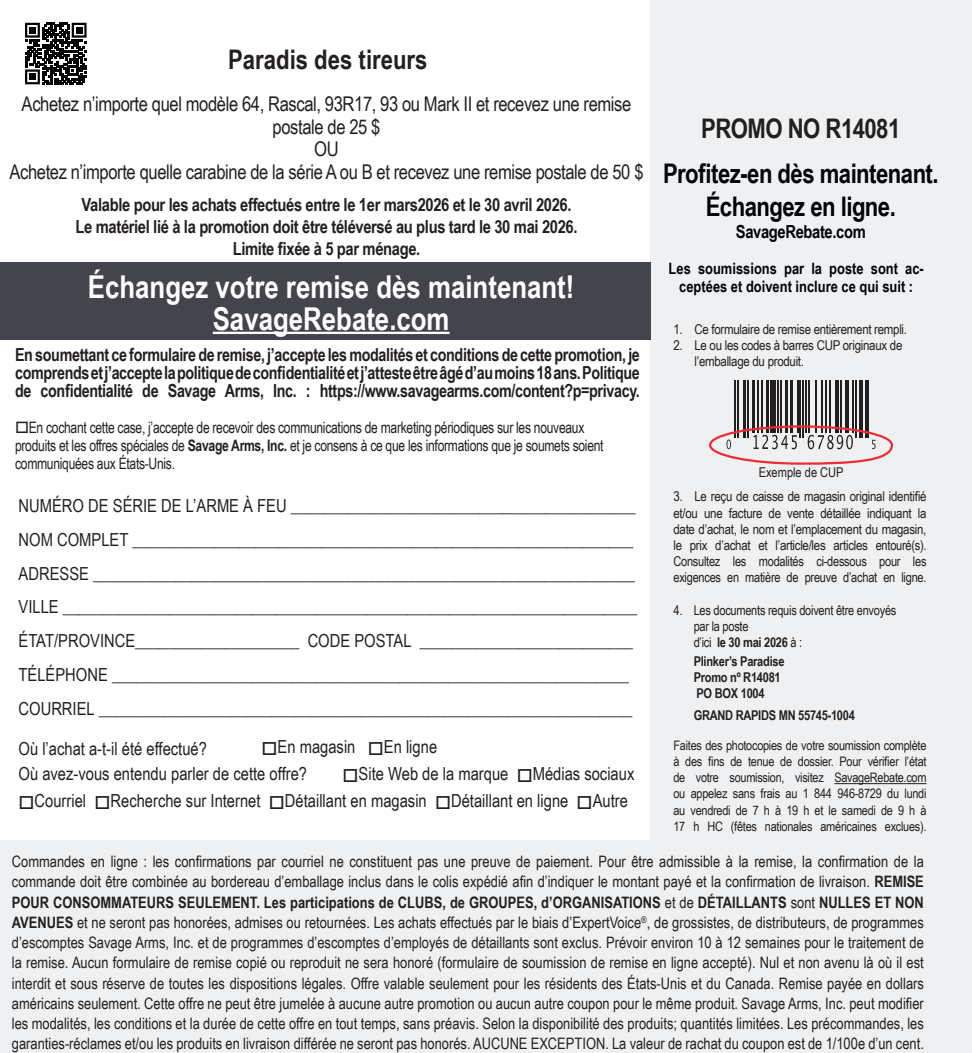
<style>
.page{position:relative;width:972px;height:1053px;background:#fff}
.page>*{position:absolute;margin:0;border:0;box-sizing:border-box;transform-origin:0 0}
.t1{font:700 31.5px "Arial Narrow";color:#fff}
.t2{font:700 27px/32.4px "Arial Narrow";letter-spacing:-.02em;color:#000207;text-align:center}
.t3{font:700 27px "Arial Narrow";color:#231f20}
.t4{font:700 27px "Arial Narrow";letter-spacing:-.02em;color:#231f20}
.t5{font:20.25px/22.5px "Arial Narrow";letter-spacing:-.02em;color:#231f20;text-align:center}
.t6{font:700 18px/18px "Arial Narrow";letter-spacing:-.02em;color:#231f20;text-align:justify}
.t7{font:18px "Arial Narrow";color:#231f20}
.t8{font:700 18px "Arial Narrow";letter-spacing:-.02em;color:#000207}
.t9{font:15.75px/20.2px "Arial Narrow";letter-spacing:-.02em;color:#231f20;text-align:justify}
.t10{font:15.75px/18px "Arial Narrow";letter-spacing:-.02em;color:#231f20;scale:.94 1}
.t11{font:700 15.75px/18px "Arial Narrow";color:#000207;text-align:center}
.t12{font:13.5px/16.2px "Arial Narrow";letter-spacing:-.02em;color:#231f20;scale:1.04 1}
.t13{font:700 13.5px/16.2px "Arial Narrow";letter-spacing:-.02em;color:#231f20}
.t14{font:13.5px/16.2px "Arial Narrow";letter-spacing:-.02em;color:#231f20}
.t15{font:13.5px "Arial Narrow";color:#231f20}
.t16{font:13.05px/16.2px "Arial Narrow";letter-spacing:-.02em;color:#231f20;text-align:justify}
.s1{font-weight:700}
.s2{font-weight:400}
</style>
<div class="page">
<svg style="left:25px;top:23px;width:62px;height:61px"></svg>
<div style="left:29px;top:74px;width:7px;height:6px;background:#000"></div>
<div style="left:651px;top:0;width:321px;height:1053px;background:#eff0f1"></div>
<hr style="left:834px;top:783px;width:93px;height:1px;background:#231f20">
<div style="left:0;top:841px;width:972px;height:212px;background:#eff0f1"></div>
<div style="left:0;top:263px;width:651px;height:77px;background:#43444c"></div>
<hr style="left:213px;top:332px;width:237px;height:2px;background:#fff">
<hr style="left:735px;top:381px;width:1px;height:57px;background:#231f20">
<hr style="left:738px;top:381px;width:1px;height:57px;background:#231f20">
<hr style="left:743px;top:381px;width:3px;height:57px;background:#231f20">
<hr style="left:747px;top:381px;width:2px;height:57px;background:#231f20">
<hr style="left:752px;top:381px;width:2px;height:52px;background:#231f20">
<hr style="left:757px;top:381px;width:2px;height:52px;background:#231f20">
<hr style="left:762px;top:381px;width:1px;height:52px;background:#231f20">
<hr style="left:766px;top:381px;width:2px;height:52px;background:#231f20">
<div style="left:770px;top:381px;width:6px;height:52px;background:#231f20"></div>
<hr style="left:777px;top:381px;width:1px;height:52px;background:#231f20">
<hr style="left:780px;top:381px;width:1px;height:52px;background:#231f20">
<hr style="left:786px;top:381px;width:2px;height:52px;background:#231f20">
<hr style="left:790px;top:381px;width:3px;height:52px;background:#231f20">
<hr style="left:797px;top:381px;width:1px;height:52px;background:#231f20">
<hr style="left:800px;top:381px;width:1px;height:57px;background:#231f20">
<hr style="left:803px;top:381px;width:1px;height:57px;background:#231f20">
<hr style="left:806px;top:381px;width:1px;height:52px;background:#231f20">
<hr style="left:808px;top:381px;width:1px;height:52px;background:#231f20">
<hr style="left:815px;top:381px;width:1px;height:52px;background:#231f20">
<hr style="left:821px;top:381px;width:1px;height:52px;background:#231f20">
<hr style="left:825px;top:381px;width:1px;height:52px;background:#231f20">
<hr style="left:830px;top:381px;width:1px;height:52px;background:#231f20">
<hr style="left:835px;top:381px;width:4px;height:52px;background:#231f20">
<hr style="left:841px;top:381px;width:1px;height:52px;background:#231f20">
<hr style="left:845px;top:381px;width:4px;height:52px;background:#231f20">
<hr style="left:852px;top:381px;width:1px;height:52px;background:#231f20">
<hr style="left:855px;top:381px;width:1px;height:57px;background:#231f20">
<hr style="left:859px;top:381px;width:4px;height:57px;background:#231f20">
<hr style="left:865px;top:381px;width:1px;height:57px;background:#231f20">
<hr style="left:868px;top:381px;width:1px;height:57px;background:#231f20">
<svg style="left:808px;top:435px;width:45px;height:14px"></svg>
<svg style="left:754px;top:435px;width:43px;height:14px"></svg>
<svg style="left:727px;top:440px;width:4px;height:9px"></svg>
<svg style="left:872px;top:440px;width:4px;height:9px"></svg>
<div style="left:709px;top:425px;width:184px;height:40px;border:2px solid #ee2b35;border-radius:50%"></div>
<p class="t3" style="left:228px;top:39px;width:201px">Paradis des tireurs</p>
<p class="t5" style="left:22px;top:92px;width:611px">Achetez n’importe quel modèle 64, Rascal, 93R17, 93 ou Mark II et recevez une remise postale de 25 $</p>
<p class="t5" style="left:314px;top:137px;width:26px">OU</p>
<p class="t5" style="left:9px;top:159px;width:636px">Achetez n’importe quelle carabine de la série A ou B et recevez une remise postale de 50 $</p>
<p class="t6" style="left:82px;top:195px;width:491px">Valable pour les achats effectués entre le 1er mars2026 et le 30 avril 2026.</p>
<p class="t6" style="left:76px;top:217px;width:503px">Le matériel lié à la promotion doit être téléversé au plus tard le 30 mai 2026.</p>
<p class="t6" style="left:233px;top:238px;width:189px">Limite fixée à 5 par ménage.</p>
<p class="t1" style="left:88px;top:263px;width:488px">Échangez votre remise dès maintenant!</p>
<p class="t1" style="left:213px;top:295px;width:238px">SavageRebate.com</p>
<p class="t6" style="left:15px;top:345px;width:626px">En soumettant ce formulaire de remise, j’accepte les modalités et conditions de cette promotion, je comprends et j’accepte la politique de confidentialité et j’atteste être âgé d’au moins 18ans. Politique de confidentialité de Savage Arms, Inc. : https://www.savagearms.com/content?p=privacy.</p>
<p class="t10" style="left:15px;top:418px;width:628px">□En cochant cette case, j’accepte de recevoir des communications de marketing périodiques sur les nouveaux produits et les offres spéciales de <span class="s1">Savage Arms, Inc.</span> et je consens à ce que les informations que je soumets soient communiquées aux États-Unis.</p>
<p class="t7" style="left:19px;top:493px;width:619px">NUMÉRO DE SÉRIE DE L’ARME À FEU __________________________________________</p>
<p class="t6" style="left:19px;top:530px;width:616px"><span class="s2">NOM COMPLET</span> _____________________________________________________________</p>
<p class="t6" style="left:19px;top:564px;width:618px"><span class="s2">ADRESSE</span> __________________________________________________________________</p>
<p class="t6" style="left:19px;top:597px;width:620px"><span class="s2">VILLE</span> ______________________________________________________________________</p>
<p class="t6" style="left:19px;top:631px;width:616px"><span class="s2">ÉTAT/PROVINCE</span>____________________ <span class="s2">CODE POSTAL</span> __________________________</p>
<p class="t6" style="left:19px;top:665px;width:612px"><span class="s2">TÉLÉPHONE</span> _______________________________________________________________</p>
<p class="t6" style="left:19px;top:699px;width:615px"><span class="s2">COURRIEL</span> _________________________________________________________________</p>
<p class="t7" style="left:19px;top:736px;width:190px">Où l’achat a-t-il été effectué?</p>
<p class="t7" style="left:262px;top:733px;width:177px">□En magasin □En ligne</p>
<p class="t7" style="left:19px;top:760px;width:290px">Où avez-vous entendu parler de cette offre?</p>
<p class="t7" style="left:343px;top:760px;width:293px">□Site Web de la marque □Médias sociaux</p>
<p class="t7" style="left:19px;top:787px;width:611px">□Courriel □Recherche sur Internet □Détaillant en magasin □Détaillant en ligne □Autre</p>
<p class="t4" style="left:701px;top:108px;width:201px">PROMO NO R14081</p>
<p class="t2" style="left:663px;top:156px;width:277px">Profitez-en dès maintenant.<br>Échangez en ligne.</p>
<p class="t8" style="left:736px;top:218px;width:131px">SavageRebate.com</p>
<p class="t11" style="left:669px;top:259px;width:257px">Les soumissions par la poste sont ac&shy;ceptées et doivent inclure ce qui suit :</p>
<p class="t12" style="left:673px;top:321px;width:226px">1. Ce formulaire de remise entièrement rempli.</p>
<p class="t12" style="left:695px;top:337px;width:201px;text-indent:-21px">2. Le ou les codes à barres CUP originaux de l’emballage du produit.</p>
<p class="t15" style="left:759px;top:463px;width:86px">Exemple de CUP</p>
<p class="t12" style="left:673px;top:488px;width:245px;text-align:justify">3. Le reçu de caisse de magasin original identifié et/ou une facture de vente détaillée indiquant la date d’achat, le nom et l’emplacement du magasin, le prix d’achat et l’article/les articles entouré(s).<br>Consultez les modalités ci-dessous pour les exigences en matière de preuve d’achat en ligne.</p>
<p class="t14" style="left:694px;top:602px;width:204px;text-indent:-20px">4. Les documents requis doivent être envoyés par la poste</p>
<p class="t13" style="left:694px;top:634px;width:110px"><span class="s2">d’ici</span> le 30 mai 2026 <span class="s2">à :</span></p>
<p class="t13" style="left:694px;top:652px;width:92px">Plinker’s Paradise<br>Promo nº R14081<br>PO BOX 1004</p>
<p class="t13" style="left:694px;top:706px;width:163px">GRAND RAPIDS MN 55745-1004</p>
<p class="t16" style="left:673px;top:737px;width:255px">Faites des photocopies de votre soumission complète à des fins de tenue de dossier. Pour vérifier l’état de votre soumission, visitez SavageRebate.com ou appelez sans frais au 1 844 946-8729 du lundi au vendredi de 7 h à 19 h et le samedi de 9 h à 17 h HC (fêtes nationales américaines exclues).</p>
<p class="t9" style="left:12px;top:851px;width:914px">Commandes en ligne : les confirmations par courriel ne constituent pas une preuve de paiement. Pour être admissible à la remise, la confirmation de la commande doit être combinée au bordereau d’emballage inclus dans le colis expédié afin d’indiquer le montant payé et la confirmation de livraison. <span class="s1">REMISE POUR CONSOMMATEURS SEULEMENT. Les participations de CLUBS, de GROUPES, d’ORGANISATIONS</span> et de <span class="s1">DÉTAILLANTS</span> sont <span class="s1">NULLES ET NON AVENUES</span> et ne seront pas honorées, admises ou retournées. Les achats effectués par le biais d’ExpertVoice<sup>®</sup>, de grossistes, de distributeurs, de programmes d’escomptes Savage Arms, Inc. et de programmes d’escomptes d’employés de détaillants sont exclus. Prévoir environ 10 à 12 semaines pour le traitement de la remise. Aucun formulaire de remise copié ou reproduit ne sera honoré (formulaire de soumission de remise en ligne accepté). Nul et non avenu là où il est interdit et sous réserve de toutes les dispositions légales. Offre valable seulement pour les résidents des États-Unis et du Canada. Remise payée en dollars américains seulement. Cette offre ne peut être jumelée à aucune autre promotion ou aucun autre coupon pour le même produit. Savage Arms, Inc. peut modifier les modalités, les conditions et la durée de cette offre en tout temps, sans préavis. Selon la disponibilité des produits; quantités limitées. Les précommandes, les garanties-réclames et/ou les produits en livraison différée ne seront pas honorés. AUCUNE EXCEPTION. La valeur de rachat du coupon est de 1/100e d’un cent.</p>
</div>
